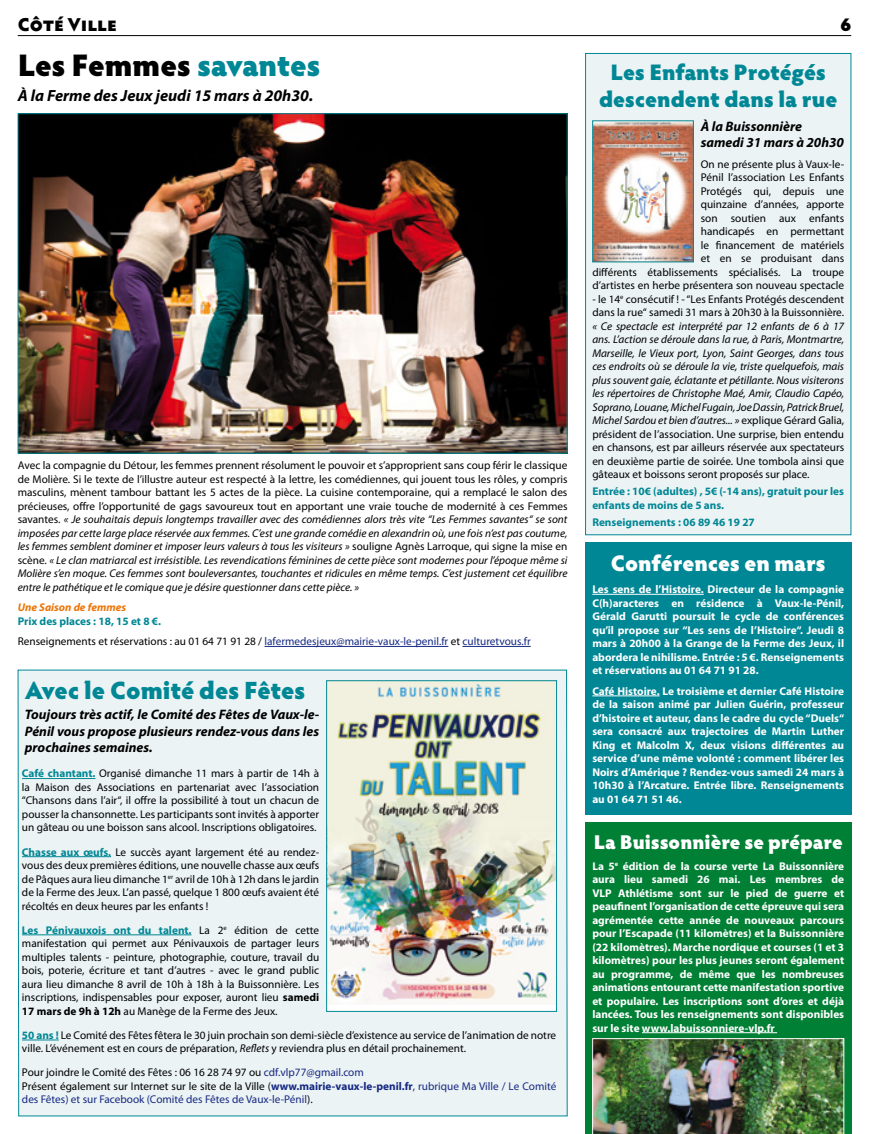
<style>
.page{position:relative;width:869px;height:1134px;background:#fff}
.page>*{position:absolute;margin:0;border:0;box-sizing:border-box;transform-origin:0 0}
.t1{font:900 31.25px "Hypatia Sans Pro";letter-spacing:-.015em;color:#000}
.t2{font:900 25px "Hypatia Sans Pro";letter-spacing:-.015em;color:#008795}
.t3{font:900 22.5px/27px "Hypatia Sans Pro";letter-spacing:-.005em;color:#008795;text-align:center}
.t4{font:900 22.5px "Hypatia Sans Pro";letter-spacing:-.005em;color:#fff}
.t5{font:900 20px "Hypatia Sans Pro";color:#fff}
.t6{font:900 18.75px "Hypatia Sans Pro";letter-spacing:-.005em;color:#000}
.t7{font:italic 700 16.25px "Myriad Pro";color:#000}
.t8{font:italic 700 13.75px/16.5px "Myriad Pro";color:#000}
.t9{font:italic 11.25px/13.5px "Myriad Pro";color:#000;text-align:justify}
.t10{font:11.25px/13.5px "Myriad Pro";color:#000;text-align:justify}
.t11{font:700 11.25px/13.5px "Myriad Pro";color:#fff;text-align:justify}
.t12{font:11.25px/13.5px "Myriad Pro";color:#162983}
.t13{font:700 11.25px/13.5px "Myriad Pro";color:#008795}
.t14{font:italic 700 11.25px "Myriad Pro";color:#ec7405}
.s1{color:#008795}
.s2{font-style:normal}
.s3{font-weight:700;color:#008795}
.s4{color:#000}
.s5{font-weight:700}
.s6{font-style:italic}
</style>
<div class="page">
<hr style="left:18px;top:35px;width:832px;height:1px;background:#000">
<hr style="left:264px;top:646px;width:184px;height:1px;background:#162983">
<hr style="left:462px;top:646px;width:68px;height:1px;background:#162983">
<img style="left:20px;top:115px;width:545px;height:337px">
<div style="left:585px;top:53px;width:265px;height:482px;background:#ebf3f4;border:1px solid #008795"></div>
<img style="left:594px;top:122px;width:97px;height:138px">
<div style="left:585px;top:542px;width:265px;height:273px;background:#008795"></div>
<hr style="left:592px;top:594px;width:111px;height:1px;background:#fff">
<hr style="left:592px;top:696px;width:67px;height:1px;background:#fff">
<div style="left:585px;top:822px;width:265px;height:312px;background:#008035"></div>
<hr style="left:641px;top:1032px;width:135px;height:1px;background:#fff">
<div style="left:17px;top:669px;width:550px;height:447px;background:#ebf3f4"></div>
<hr style="left:22px;top:778px;width:73px;height:1px;background:#008795">
<hr style="left:22px;top:856px;width:89px;height:1px;background:#008795">
<hr style="left:22px;top:934px;width:169px;height:1px;background:#008795">
<hr style="left:22px;top:1040px;width:37px;height:1px;background:#008795">
<img style="left:328px;top:682px;width:226px;height:323px">
<div style="left:326px;top:680px;width:230px;height:332px;border:1px solid #008795"></div>
<img style="left:592px;top:1038px;width:251px;height:96px">
<h3 class="t6" style="left:18px;top:11px;width:101px">Côté Ville</h3>
<h3 class="t6" style="left:840px;top:11px;width:12px">6</h3>
<h1 class="t1" style="left:18px;top:42px;width:304px">Les Femmes <span class="s1">savantes</span></h1>
<h3 class="t7" style="left:18px;top:85px;width:297px">À la Ferme des Jeux jeudi 15 mars à 20h30.</h3>
<p class="t9" style="left:18px;top:458px;width:551px"><span class="s2">Avec la compagnie du Détour, les femmes prennent résolument le pouvoir et s’approprient sans coup férir le classique de Molière. Si le texte de l’illustre auteur est respecté à la lettre, les comédiennes, qui jouent tous les rôles, y compris masculins, mènent tambour battant les 5 actes de la pièce. La cuisine contemporaine, qui a remplacé le salon des précieuses, offre l’opportunité de gags savoureux tout en apportant une vraie touche de modernité à ces Femmes savantes.</span> « Je souhaitais depuis longtemps travailler avec des comédiennes alors très vite “Les Femmes savantes“ se sont imposées par cette large place réservée aux femmes. C’est une grande comédie en alexandrin où, une fois n’est pas coutume, les femmes semblent dominer et imposer leurs valeurs à tous les visiteurs » <span class="s2">souligne Agnès Larroque, qui signe la mise en scène.</span> « Le clan matriarcal est irrésistible. Les revendications féminines de cette pièce sont modernes pour l’époque même si Molière s’en moque. Ces femmes sont bouleversantes, touchantes et ridicules en même temps. C’est justement cet équilibre entre le pathétique et le comique que je désire questionner dans cette pièce. »</p>
<p class="t14" style="left:18px;top:600px;width:110px">Une Saison de femmes</p>
<p class="t12" style="left:18px;top:610px;width:514px;line-height:20.6px"><span class="s3">Prix des places : 18, 15 et 8 €.<br></span><span class="s4">Renseignements et réservations : au 01 64 71 91 28 /</span> lafermedesjeux@mairie-vaux-le-penil.fr <span class="s4">et</span> culturetvous.fr</p>
<h2 class="t2" style="left:25px;top:672px;width:282px">Avec le Comité des Fêtes</h2>
<p class="t8" style="left:25px;top:706px;width:296px;text-align:justify">Toujours très actif, le Comité des Fêtes de Vaux-le-Pénil vous propose plusieurs rendez-vous dans les prochaines semaines.</p>
<p class="t10" style="left:22px;top:767px;width:298px"><span class="s3">Café chantant.</span> Organisé dimanche 11 mars à partir de 14h à la Maison des Associations en partenariat avec l’association “Chansons dans l’air“, il offre la possibilité à tout un chacun de pousser la chansonnette. Les participants sont invités à apporter un gâteau ou une boisson sans alcool. Inscriptions obligatoires.</p>
<p class="t10" style="left:22px;top:845px;width:298px"><span class="s3">Chasse aux œufs.</span> Le succès ayant largement été au rendez&shy;vous des deux premières éditions, une nouvelle chasse aux œufs de Pâques aura lieu dimanche 1<sup>er</sup> avril de 10h à 12h dans le jardin de la Ferme des Jeux. L’an passé, quelque 1 800 œufs avaient été récoltés en deux heures par les enfants !</p>
<p class="t10" style="left:22px;top:923px;width:298px"><span class="s3">Les Pénivauxois ont du talent.</span> La 2<sup>e</sup> édition de cette manifestation qui permet aux Pénivauxois de partager leurs multiples talents - peinture, photographie, couture, travail du bois, poterie, écriture et tant d’autres - avec le grand public aura lieu dimanche 8 avril de 10h à 18h à la Buissonnière. Les inscriptions, indispensables pour exposer, auront lieu <span class="s5">samedi 17 mars de 9h à 12h</span> au Manège de la Ferme des Jeux.</p>
<p class="t10" style="left:22px;top:1028px;width:535px"><span class="s3">50 ans !</span> Le Comité des Fêtes fêtera le 30 juin prochain son demi-siècle d’existence au service de l’animation de notre ville. L’événement est en cours de préparation, <span class="s6">Reflets</span> y reviendra plus en détail prochainement.</p>
<p class="t12" style="left:22px;top:1066px;width:535px"><span class="s4">Pour joindre le Comité des Fêtes : 06 16 28 74 97 ou</span> cdf.vlp77@gmail.com<br><span class="s4">Présent également sur Internet sur le site de la Ville (</span><span class="s5">www.mairie-vaux-le-penil.fr</span>, rubrique Ma Ville / Le Comité des Fêtes) et sur Facebook (Comité des Fêtes de Vaux-le-Pénil<span class="s4">).</span></p>
<h3 class="t3" style="left:598px;top:58px;width:240px">Les Enfants Protégés descendent dans la rue</h3>
<p class="t8" style="left:700px;top:117px;width:145px">À la Buissonnière samedi 31 mars à 20h30</p>
<p class="t10" style="left:592px;top:157px;width:253px;text-align:right">On ne présente plus à Vaux-le-<br>Pénil l’association Les Enfants<br>Protégés qui, depuis une<br>quinzaine d’années, apporte<br>son soutien aux enfants<br>handicapés en permettant<br>le financement de matériels<br>et en se produisant dans<br>différents établissements spécialisés. La troupe d’artistes en herbe présentera son nouveau spectacle</p>
<p class="t10" style="left:592px;top:292px;width:253px">- le 14<sup>e</sup> consécutif ! - “Les Enfants Protégés descendent dans la rue“ samedi 31 mars à 20h30 à la Buissonnière.</p>
<p class="t9" style="left:592px;top:319px;width:253px">« Ce spectacle est interprété par 12 enfants de 6 à 17 ans. L’action se déroule dans la rue, à Paris, Montmartre, Marseille, le Vieux port, Lyon, Saint Georges, dans tous ces endroits où se déroule la vie, triste quelquefois, mais plus souvent gaie, éclatante et pétillante. Nous visiterons les répertoires de Christophe Maé, Amir, Claudio Capéo, Soprano, Louane, Michel Fugain, Joe Dassin, Patrick Bruel, Michel Sardou et bien d’autres... » <span class="s2">explique Gérard Galia, président de l’association. Une surprise, bien entendu en chansons, est par ailleurs réservée aux spectateurs en deuxième partie de soirée. Une tombola ainsi que gâteaux et boissons seront proposés sur place.</span></p>
<p class="t13" style="left:592px;top:485px;width:253px">Entrée : 10€ (adultes) , 5€ (-14 ans), gratuit pour les enfants de moins de 5 ans.</p>
<p class="t13" style="left:592px;top:515px;width:164px">Renseignements : 06 89 46 19 27</p>
<h3 class="t4" style="left:610px;top:547px;width:216px">Conférences en mars</h3>
<p class="t11" style="left:592px;top:582px;width:253px">Les sens de l’Histoire. Directeur de la compagnie C(h)aracteres en résidence à Vaux-le-Pénil, Gérald Garutti poursuit le cycle de conférences qu’il propose sur “Les sens de l’Histoire“. Jeudi 8 mars à 20h00 à la Grange de la Ferme des Jeux, il abordera le nihilisme. Entrée : 5 €. Renseignements et réservations au 01 64 71 91 28.</p>
<p class="t11" style="left:592px;top:684px;width:253px">Café Histoire. Le troisième et dernier Café Histoire de la saison animé par Julien Guérin, professeur d’histoire et auteur, dans le cadre du cycle “Duels“ sera consacré aux trajectoires de Martin Luther King et Malcolm X, deux visions différentes au service d’une même volonté : comment libérer les Noirs d’Amérique ? Rendez-vous samedi 24 mars à 10h30 à l’Arcature. Entrée libre. Renseignements au 01 64 71 51 46.</p>
<h3 class="t5" style="left:593px;top:827px;width:250px">La Buissonnière se prépare</h3>
<p class="t11" style="left:592px;top:859px;width:253px">La 5<sup>e</sup> édition de la course verte La Buissonnière aura lieu samedi 26 mai. Les membres de VLP Athlétisme sont sur le pied de guerre et peaufinent l’organisation de cette épreuve qui sera agrémentée cette année de nouveaux parcours pour l’Escapade (11 kilomètres) et la Buissonnière (22 kilomètres). Marche nordique et courses (1 et 3 kilomètres) pour les plus jeunes seront également au programme, de même que les nombreuses animations entourant cette manifestation sportive et populaire. Les inscriptions sont d’ores et déjà lancées. Tous les renseignements sont disponibles sur le site www.labuissonniere-vlp.fr</p>
</div>
